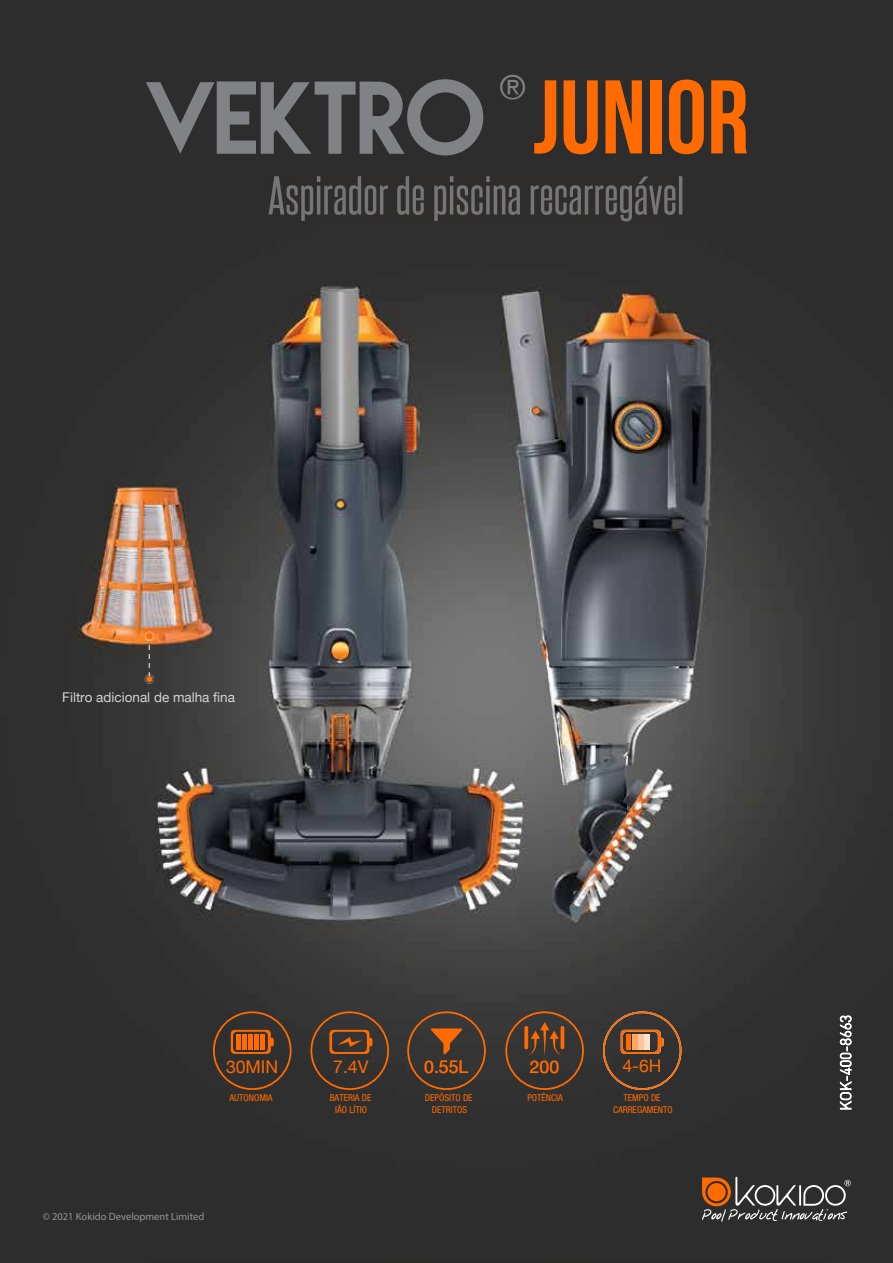
<style>
.page{position:relative;width:893px;height:1263px;background:#fff}
.page>*{position:absolute;margin:0;border:0;box-sizing:border-box;transform-origin:0 0}
.t1{font:33.15px "Helvetica Neue 2";color:#808285}
.t2{font:17.55px "Helvetica Neue 2";color:#ff6b00}
.t3{font:300 15px "DIN";color:#fff}
.t4{font:13.5px "Helvetica Neue";color:#d1d3d4}
.t5{font:10.5px "Myriad Pro";color:#939598}
.t6{font:condensed 9.45px/11.4px "Helvetica Neue";color:#ff6b00;text-align:center}
</style>
<div class="page">
<img style="left:0;top:0;width:893px;height:1263px">
<img style="left:269px;top:176px;width:413px;height:45px">
<svg style="left:213px;top:1011px;width:79px;height:79px"></svg>
<div style="left:236px;top:1034px;width:5px;height:16px;background:#ff6b00"></div>
<div style="left:242px;top:1034px;width:5px;height:16px;background:#ff6b00"></div>
<div style="left:248px;top:1034px;width:5px;height:16px;background:#ff6b00"></div>
<div style="left:254px;top:1034px;width:5px;height:16px;background:#ff6b00"></div>
<div style="left:260px;top:1034px;width:5px;height:16px;background:#ff6b00"></div>
<svg style="left:603px;top:1011px;width:78px;height:79px"></svg>
<div style="left:626px;top:1034px;width:5px;height:16px;background:#ff6b00"></div>
<img style="left:632px;top:1034px;width:6px;height:16px">
<img style="left:638px;top:1034px;width:11px;height:16px">
<svg style="left:310px;top:1011px;width:79px;height:79px"></svg>
<svg style="left:407px;top:1011px;width:79px;height:79px"></svg>
<svg style="left:702px;top:1177px;width:149px;height:45px"></svg>
<svg style="left:505px;top:1011px;width:79px;height:79px"></svg>
<svg style="left:524px;top:1026px;width:4px;height:23px"></svg>
<hr style="left:561px;top:1026px;width:3px;height:23px;background:#ff6b00;border-radius:2px">
<svg style="left:145px;top:632px;width:9px;height:52px"></svg>
<svg style="left:146px;top:79px;width:337px;height:76px"></svg>
<svg style="left:534px;top:80px;width:22px;height:74px"></svg>
<svg style="left:564px;top:80px;width:34px;height:74px"></svg>
<svg style="left:605px;top:80px;width:37px;height:73px"></svg>
<div style="left:650px;top:80px;width:12px;height:73px;background:#ff6b00"></div>
<svg style="left:669px;top:80px;width:35px;height:74px"></svg>
<svg style="left:711px;top:80px;width:36px;height:73px"></svg>
<h1 class="t1" style="left:500px;top:64px;width:28px">®</h1>
<h3 class="t4" style="left:62px;top:688px;width:174px">Filtro adicional de malha fina</h3>
<h2 class="t2" style="left:226px;top:1053px;width:54px">30MIN</h2>
<p class="t6" style="left:230px;top:1092px;width:45px">AUTONOMIA</p>
<p class="t5" style="left:43px;top:1210px;width:163px">© 2021 Kokido Development Limited</p>
<h2 class="t2" style="left:333px;top:1053px;width:37px">7.4V</h2>
<h2 class="t2" style="left:424px;top:1053px;width:46px">0.55L</h2>
<p class="t6" style="left:425px;top:1092px;width:49px">DEPÓSITO DE<br>DETRITOS</p>
<p class="t6" style="left:527px;top:1092px;width:37px">POTÊNCIA</p>
<h2 class="t2" style="left:530px;top:1053px;width:31px">200</h2>
<p class="t6" style="left:330px;top:1092px;width:43px">BATERIA DE<br>IÃO LÍTIO</p>
<h2 class="t2" style="left:622px;top:1053px;width:41px">4-6H</h2>
<p class="t6" style="left:613px;top:1092px;width:61px">TEMPO DE<br>CARREGAMENTO</p>
<h3 class="t3" style="left:836px;top:1111px;width:97px;rotate:-90deg">KOK-400-8663</h3>
</div>
